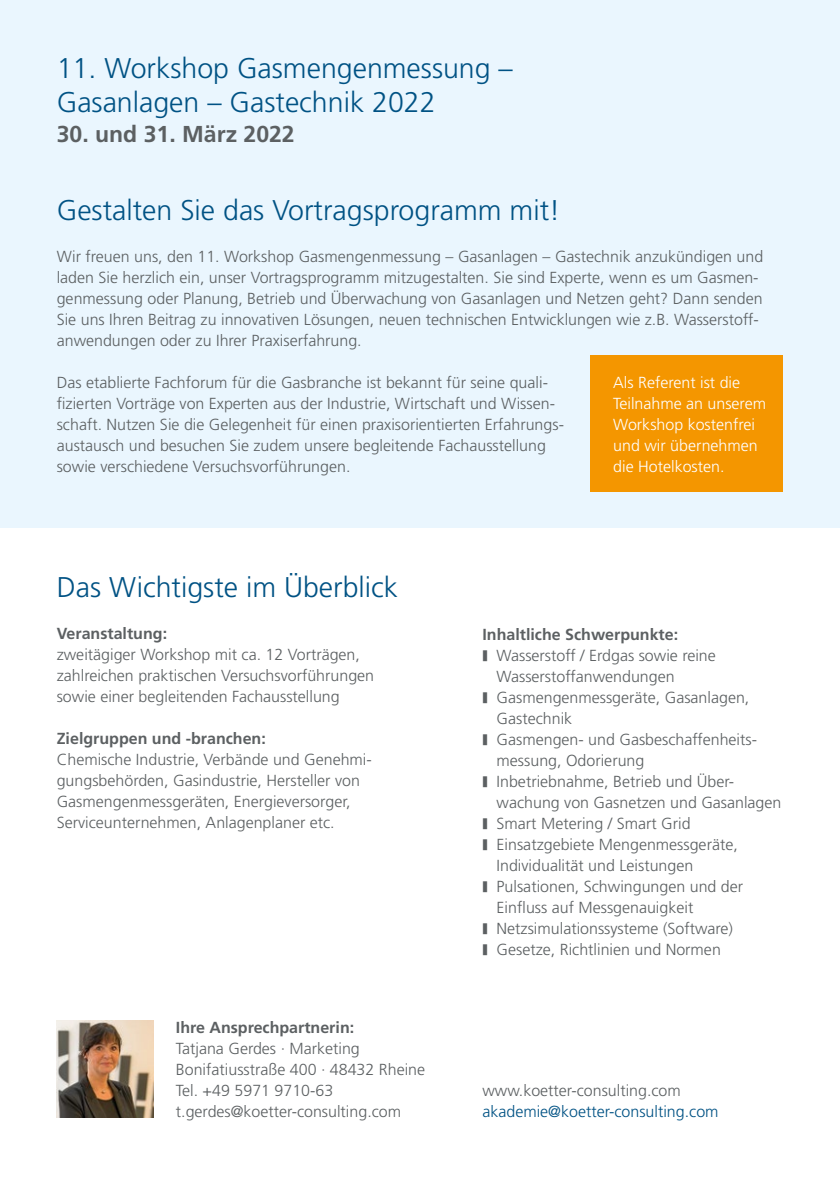
<style>
.page{position:relative;width:840px;height:1191px;background:#fff}
.page>*{position:absolute;margin:0;border:0;box-sizing:border-box;transform-origin:0 0}
.t1{font:300 28.4px/34.2px "Frutiger LT Std";color:#005284}
.t2{font:700 23px "Frutiger LT Std";color:#5c6062}
.t3{font:300 16px/21px "Frutiger LT Std";color:#5c6062}
.t4{font:700 16px "Frutiger LT Std";color:#5c6062}
.t5{font:300 16px/21px "Frutiger LT Std";color:#fff}
.t6{font:300 16px "Frutiger LT Std";color:#005284}
.s1{font-family:"Frutiger";font-weight:900;font-size:14.2px}
</style>
<div class="page">
<div style="left:0;top:0;width:839px;height:527px;background:#eaf6fe"></div>
<div style="left:590px;top:356px;width:192px;height:136px;background:#f49600"></div>
<img style="left:57px;top:1020px;width:96px;height:97px">
<h1 class="t1" style="left:57px;top:52px;width:457px">11. Workshop Gasmengenmessung –<br>Gasanlagen – Gastechnik 2022</h1>
<h2 class="t2" style="left:57px;top:121px;width:239px">30. und 31. März 2022</h2>
<h1 class="t1" style="left:57px;top:193px;width:504px">Gestalten Sie das Vortragsprogramm mit!</h1>
<p class="t3" style="left:57px;top:246px;width:707px">Wir freuen uns, den 11. Workshop Gasmengenmessung – Gasanlagen – Gastechnik anzukündigen und laden Sie herzlich ein, unser Vortragsprogramm mitzugestalten. Sie sind Experte, wenn es um Gasmen&shy;genmessung oder Planung, Betrieb und Überwachung von Gasanlagen und Netzen geht? Dann senden Sie uns Ihren Beitrag zu innovativen Lösungen, neuen technischen Entwicklungen wie z.B. Wasserstoff&shy;anwendungen oder zu Ihrer Praxiserfahrung.</p>
<p class="t3" style="left:57px;top:372px;width:508px">Das etablierte Fachforum für die Gasbranche ist bekannt für seine quali&shy;fizierten Vorträge von Experten aus der Industrie, Wirtschaft und Wissen&shy;schaft. Nutzen Sie die Gelegenheit für einen praxisorientierten Erfahrungs&shy;austausch und besuchen Sie zudem unsere begleitende Fachausstellung sowie verschiedene Versuchsvorführungen.</p>
<p class="t5" style="left:613px;top:372px;width:154px">Als Referent ist die<br>Teilnahme an unserem<br>Workshop kostenfrei und wir übernehmen die Hotelkosten.</p>
<h1 class="t1" style="left:57px;top:570px;width:343px">Das Wichtigste im Überblick</h1>
<p class="t4" style="left:57px;top:624px;width:112px">Veranstaltung:</p>
<p class="t3" style="left:57px;top:644px;width:319px">zweitägiger Workshop mit ca. 12 Vorträgen, zahlreichen praktischen Versuchsvorführungen sowie einer begleitenden Fachausstellung</p>
<p class="t4" style="left:57px;top:729px;width:210px">Zielgruppen und -branchen:</p>
<p class="t3" style="left:57px;top:749px;width:316px">Chemische Industrie, Verbände und Genehmi&shy;gungsbehörden, Gasindustrie, Hersteller von Gasmengenmessgeräten, Energieversorger, Serviceunternehmen, Anlagenplaner etc.</p>
<p class="t4" style="left:176px;top:1018px;width:180px">Ihre Ansprechpartnerin:</p>
<p class="t3" style="left:176px;top:1038px;width:250px">Tatjana Gerdes · Marketing<br>Bonifatiusstraße 400 · 48432 Rheine<br>Tel. +49 5971 9710-63 t.gerdes@koetter-consulting.com</p>
<p class="t4" style="left:482px;top:624px;width:197px">Inhaltliche Schwerpunkte:</p>
<p class="t3" style="left:482px;top:645px;width:235px"><span class="s1">|</span> Wasserstoff / Erdgas sowie reine</p>
<p class="t3" style="left:496px;top:666px;width:179px">Wasserstoffanwendungen</p>
<p class="t3" style="left:482px;top:687px;width:268px"><span class="s1">|</span> Gasmengenmessgeräte, Gasanlagen,</p>
<p class="t3" style="left:496px;top:708px;width:77px">Gastechnik</p>
<p class="t3" style="left:482px;top:729px;width:276px"><span class="s1">|</span> Gasmengen- und Gasbeschaffenheits-</p>
<p class="t3" style="left:496px;top:750px;width:149px">messung, Odorierung</p>
<p class="t3" style="left:482px;top:771px;width:253px"><span class="s1">|</span> Inbetriebnahme, Betrieb und Über-</p>
<p class="t3" style="left:496px;top:792px;width:286px">wachung von Gasnetzen und Gasanlagen</p>
<p class="t3" style="left:482px;top:813px;width:209px"><span class="s1">|</span> Smart Metering / Smart Grid</p>
<p class="t3" style="left:482px;top:834px;width:257px"><span class="s1">|</span> Einsatzgebiete Mengenmessgeräte,</p>
<p class="t3" style="left:496px;top:855px;width:198px">Individualität und Leistungen</p>
<p class="t3" style="left:482px;top:876px;width:262px"><span class="s1">|</span> Pulsationen, Schwingungen und der</p>
<p class="t3" style="left:496px;top:897px;width:198px">Einfluss auf Messgenauigkeit</p>
<p class="t3" style="left:482px;top:918px;width:252px"><span class="s1">|</span> Netzsimulationssysteme (Software)</p>
<p class="t3" style="left:482px;top:939px;width:240px"><span class="s1">|</span> Gesetze, Richtlinien und Normen</p>
<p class="t3" style="left:482px;top:1080px;width:200px">www.koetter-consulting.com</p>
<p class="t6" style="left:482px;top:1102px;width:237px">akademie@koetter-consulting.com</p>
</div>
